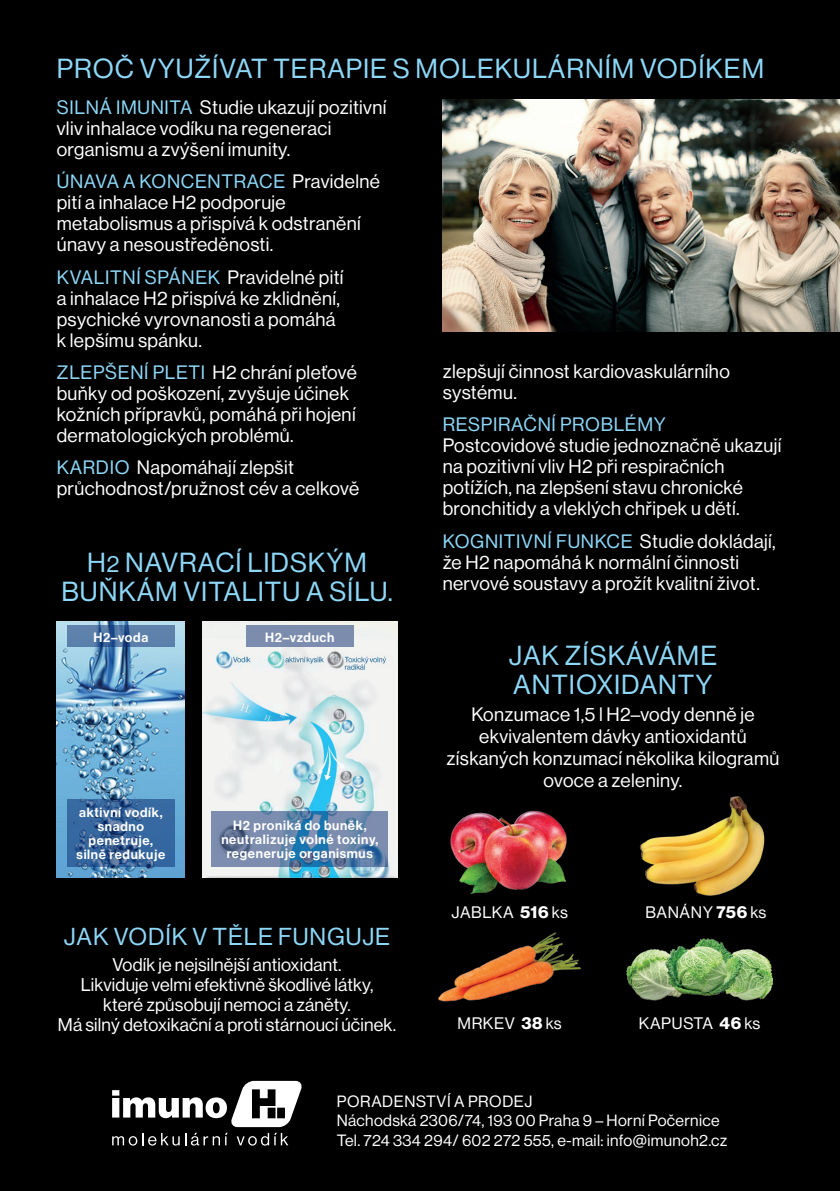
<style>
.page{position:relative;width:840px;height:1191px;background:#fff}
.page>*{position:absolute;margin:0;border:0;box-sizing:border-box;transform-origin:0 0}
.t1{font:27px/29px "N Haas Grotesk DS Pro 55 Rg";letter-spacing:.035em;color:#8dd7f7;text-align:center}
.t2{font:24px "N Haas Grotesk DS Pro 55 Rg";letter-spacing:.035em;color:#8dd7f7}
.t3{font:19px/21px "N Haas Grotesk DS Pro 55 Rg";letter-spacing:.02em;color:#fff}
.t4{font:18px/20px "N Haas Grotesk DS Pro 55 Rg";letter-spacing:.01em;color:#fff;text-align:center}
.t5{font:16.4px "N Haas Grotesk DS Pro 55 Rg";letter-spacing:.035em;color:#fff}
.t6{font:16px "N Haas Grotesk DS Pro 55 Rg";letter-spacing:.02em;color:#fff}
.t7{font:13.2px/14px "N Haas Grotesk DS Pro 65 Md";letter-spacing:.05em;color:#fff;text-align:center}
.s1{color:#8dd7f7}
.s2{font-size:22px}
.s3{font-family:"N Haas Grotesk DS Pro 75 Bd"}
</style>
<div class="page">
<div style="left:0;top:0;width:839px;height:1191px;background:#000001"></div>
<svg style="left:112px;top:1080px;width:190px;height:65px"></svg>
<img style="left:442px;top:99px;width:397px;height:233px">
<img style="left:57px;top:621px;width:127px;height:256px">
<img style="left:202px;top:621px;width:195px;height:256px">
<svg style="left:67px;top:799px;width:108px;height:68px;background:#366399"></svg>
<svg style="left:212px;top:811px;width:175px;height:56px;background:#6482a8"></svg>
<svg style="left:67px;top:625px;width:108px;height:22px;background:#5176a4"></svg>
<div style="left:246px;top:625px;width:107px;height:22px;background:#7c8cae"></div>
<img style="left:450px;top:810px;width:117px;height:84px">
<img style="left:639px;top:796px;width:126px;height:100px">
<img style="left:438px;top:932px;width:143px;height:70px">
<img style="left:626px;top:938px;width:148px;height:63px">
<p class="t1" style="left:57px;top:54px;width:708px">PROČ VYUŽÍVAT TERAPIE S MOLEKULÁRNÍM VODÍKEM</p>
<p class="t3" style="left:57px;top:97px;width:331px"><span class="s1">SILNÁ IMUNITA</span> Studie ukazují pozitivní vliv inhalace vodíku na regeneraci organismu a zvýšení imunity.</p>
<p class="t3" style="left:57px;top:171px;width:324px"><span class="s1">ÚNAVA A KONCENTRACE</span> Pravidelné pití a inhalace H2 podporuje metabolismus a přispívá k odstranění únavy a nesoustředěnosti.</p>
<p class="t3" style="left:57px;top:267px;width:288px"><span class="s1">KVALITNÍ SPÁNEK</span> Pravidelné pití a inhalace H2 přispívá ke zklidnění, psychické vyrovnanosti a pomáhá k lepšímu spánku.</p>
<p class="t3" style="left:57px;top:362px;width:301px"><span class="s1">ZLEPŠENÍ PLETI</span> H2 chrání pleťové buňky od poškození, zvyšuje účinek kožních přípravků, pomáhá při hojení dermatologických problémů.</p>
<p class="t3" style="left:57px;top:457px;width:304px"><span class="s1">KARDIO</span> Napomáhají zlepšit průchodnost/pružnost cév a celkově</p>
<p class="t3" style="left:442px;top:361px;width:288px">zlepšují činnost kardiovaskulárního systému.</p>
<p class="t3" style="left:442px;top:414px;width:340px"><span class="s1">RESPIRAČNÍ PROBLÉMY </span>Postcovidové studie jednoznačně ukazují na pozitivní vliv H2 při respiračních potížích, na zlepšení stavu chronické bronchitidy a vleklých chřipek u dětí.</p>
<p class="t3" style="left:442px;top:530px;width:334px"><span class="s1">KOGNITIVNÍ FUNKCE</span> Studie dokládají, že H2 napomáhá k normální činnosti nervové soustavy a prožít kvalitní život.</p>
<p class="t1" style="left:62px;top:548px;width:332px">H<span class="s2">2</span> NAVRACÍ LIDSKÝM<br>BUŇKÁM VITALITU A SÍLU.</p>
<p class="t7" style="left:93px;top:630px;width:56px">H2–voda</p>
<p class="t7" style="left:265px;top:630px;width:71px">H2–vzduch</p>
<p class="t7" style="left:77px;top:805px;width:90px">aktivní vodík, snadno penetruje, silně redukuje</p>
<p class="t7" style="left:221px;top:819px;width:158px">H2 proniká do buněk, neutralizuje volné toxiny, regeneruje organismus</p>
<p class="t2" style="left:64px;top:923px;width:328px">JAK VODÍK V TĚLE FUNGUJE</p>
<p class="t4" style="left:58px;top:954px;width:339px">Vodík je nejsilnější antioxidant.<br>Likviduje velmi efektivně škodlivé látky,<br>které způsobují nemoci a záněty.<br>Má silný detoxikační a proti stárnoucí účinek.</p>
<p class="t1" style="left:508px;top:641px;width:210px;text-align:left">JAK ZÍSKÁVÁME<br>ANTIOXIDANTY</p>
<p class="t3" style="left:446px;top:704px;width:334px;line-height:22px;text-align:center">Konzumace 1,5 l H2–vody denně je ekvivalentem dávky antioxidantů získaných konzumací několika kilogramů ovoce a zeleniny.</p>
<p class="t5" style="left:451px;top:902px;width:118px">JABLKA <span class="s3">516</span> ks</p>
<p class="t5" style="left:645px;top:902px;width:122px">BANÁNY <span class="s3">756</span> ks</p>
<p class="t5" style="left:457px;top:1013px;width:105px">MRKEV <span class="s3">38</span> ks</p>
<p class="t5" style="left:638px;top:1013px;width:123px">KAPUSTA <span class="s3">46</span> ks</p>
<p class="t6" style="left:336px;top:1092px;width:197px">PORADENSTVÍ A PRODEJ</p>
<p class="t6" style="left:336px;top:1111px;width:384px">Náchodská 2306/74, 193 00 Praha 9 – Horní Počernice</p>
<p class="t6" style="left:336px;top:1131px;width:392px">Tel. 724 334 294/ 602 272 555, e-mail: info@imunoh2.cz</p>
</div>
